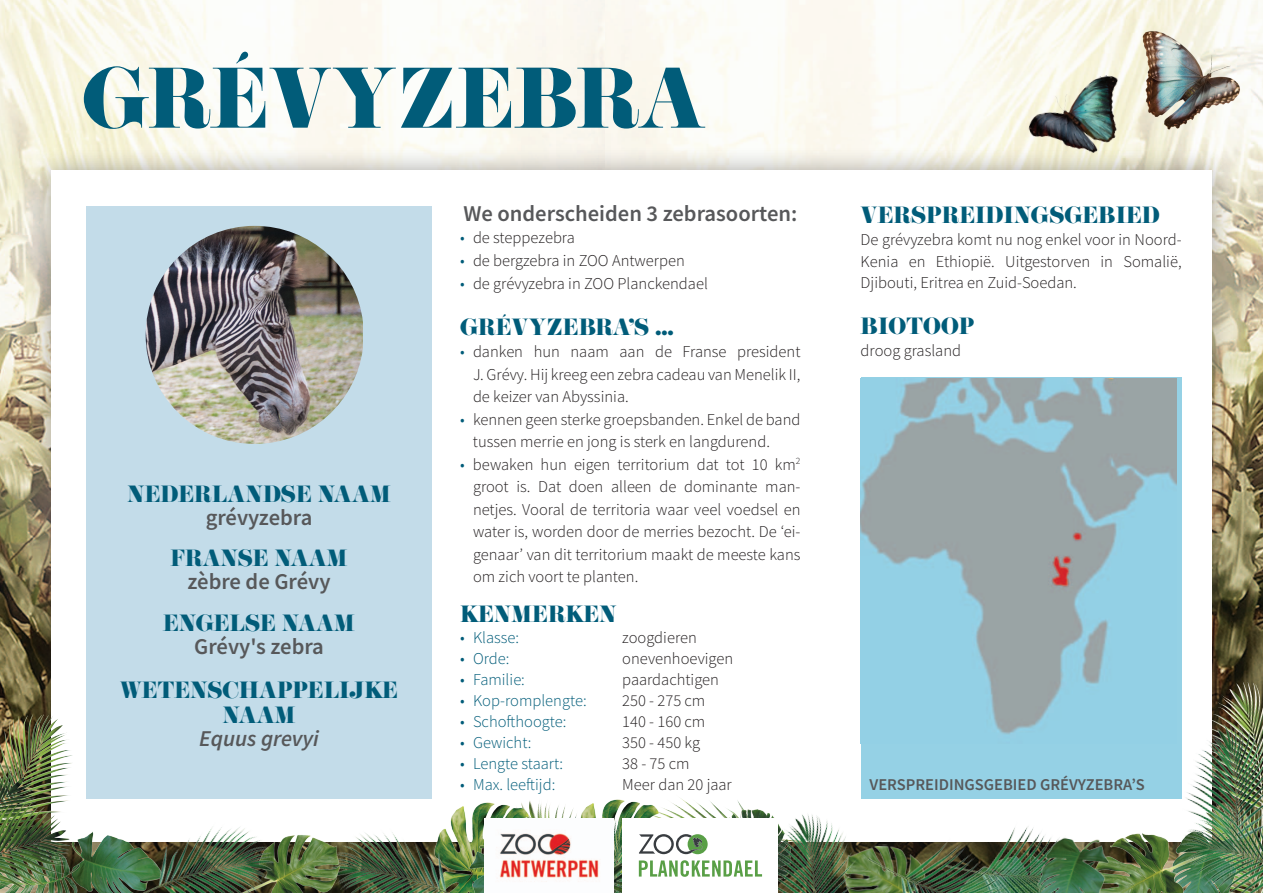
<style>
.page{position:relative;width:1263px;height:893px;background:#fff}
.page>*{position:absolute;margin:0;border:0;box-sizing:border-box;transform-origin:0 0}
.t1{font:75px "Eloquent JF Regular Pro";color:#015c79}
.t2{font:600 22.65px "Source Sans Pro";color:#57585a}
.t3{font:italic 600 22.65px "Source Sans Pro";color:#57585a}
.t4{font:20.55px/25.2px "Eloquent JF Regular Pro";color:#015c79;text-align:center}
.t5{font:300 16.5px/22.5px "Source Sans Pro";color:#231f20;text-align:justify}
.t6{font:300 16.5px "Source Sans Pro";color:#015c79}
.t7{font:600 16.5px "Source Sans Pro";color:#57585a}
.s1{color:#015c79}
</style>
<div class="page">
<img style="left:0;top:0;width:605px;height:759px">
<img style="left:605px;top:0;width:658px;height:713px">
<img style="left:1237px;top:683px;width:18px;height:30px">
<div style="left:28px;top:145px;width:1209px;height:720px;background:#231f20;opacity:.38"></div>
<div style="left:51px;top:170px;width:1161px;height:672px;background:#fff"></div>
<img style="left:608px;top:798px;width:130px;height:10px">
<img style="left:492px;top:802px;width:116px;height:6px">
<img style="left:342px;top:802px;width:150px;height:91px">
<img style="left:605px;top:808px;width:25px;height:28px">
<img style="left:5px;top:715px;width:25px;height:44px">
<img style="left:630px;top:808px;width:80px;height:10px">
<img style="left:1158px;top:713px;width:105px;height:86px">
<img style="left:1110px;top:833px;width:56px;height:60px">
<img style="left:77px;top:832px;width:34px;height:61px">
<img style="left:74px;top:841px;width:10px;height:52px">
<img style="left:288px;top:835px;width:54px;height:58px">
<img style="left:111px;top:798px;width:177px;height:95px">
<img style="left:461px;top:807px;width:144px;height:86px">
<img style="left:710px;top:806px;width:43px;height:12px">
<img style="left:613px;top:836px;width:10px;height:57px">
<img style="left:1166px;top:778px;width:97px;height:115px">
<img style="left:935px;top:798px;width:175px;height:95px">
<img style="left:1035px;top:829px;width:75px;height:64px">
<img style="left:880px;top:801px;width:144px;height:92px">
<img style="left:0;top:759px;width:74px;height:134px">
<div style="left:86px;top:206px;width:345px;height:592px;background:#c3dce9"></div>
<img style="left:146px;top:226px;width:217px;height:218px">
<div style="left:861px;top:377px;width:320px;height:421px;background:#95d1e5"></div>
<img style="left:861px;top:378px;width:315px;height:356px">
<img style="left:1120px;top:29px;width:143px;height:107px">
<img style="left:1018px;top:74px;width:112px;height:91px">
<img style="left:753px;top:809px;width:127px;height:84px">
<div style="left:623px;top:818px;width:155px;height:75px;background:#fff"></div>
<svg style="left:639px;top:860px;width:123px;height:17px"></svg>
<svg style="left:639px;top:834px;width:69px;height:20px"></svg>
<img style="left:485px;top:818px;width:128px;height:75px">
<h1 class="t1" style="left:82px;top:58px;width:624px">GRÉVYZEBRA</h1>
<p class="t4" style="left:127px;top:482px;width:265px">NEDERLANDSE NAAM</p>
<h2 class="t2" style="left:206px;top:502px;width:108px">grévyzebra</h2>
<p class="t4" style="left:171px;top:547px;width:178px">FRANSE NAAM</p>
<h2 class="t2" style="left:187px;top:567px;width:145px">zèbre de Grévy</h2>
<p class="t4" style="left:163px;top:611px;width:193px">ENGELSE NAAM</p>
<h2 class="t2" style="left:194px;top:631px;width:131px">Grévy's zebra</h2>
<p class="t4" style="left:120px;top:678px;width:279px">WETENSCHAPPELIJKE<br>NAAM</p>
<h2 class="t3" style="left:199px;top:724px;width:121px">Equus grevyi</h2>
<h2 class="t2" style="left:463px;top:198px;width:335px">We onderscheiden 3 zebrasoorten:</h2>
<p class="t5" style="left:460px;top:227px;width:116px"><span class="s1">•</span> de steppezebra</p>
<p class="t5" style="left:460px;top:249px;width:226px"><span class="s1">•</span> de bergzebra in ZOO Antwerpen</p>
<p class="t5" style="left:460px;top:272px;width:249px"><span class="s1">•</span> de grévyzebra in ZOO Planckendael</p>
<p class="t4" style="left:460px;top:315px;width:215px">GRÉVYZEBRA’S ...</p>
<p class="t5" style="left:473px;top:341px;width:329px;text-indent:-13px"><span class="s1">•</span> danken hun naam aan de Franse president J. Grévy. Hij kreeg een zebra cadeau van Menelik II, de keizer van Abyssinia.</p>
<p class="t5" style="left:473px;top:408px;width:329px;text-indent:-13px"><span class="s1">•</span> kennen geen sterke groepsbanden. Enkel de band tussen merrie en jong is sterk en langdurend.</p>
<p class="t5" style="left:473px;top:453px;width:329px;text-indent:-13px"><span class="s1">•</span> bewaken hun eigen territorium dat tot 10 km<sup>2 </sup>groot is. Dat doen alleen de dominante man&shy;netjes. Vooral de territoria waar veel voedsel en water is, worden door de merries bezocht. De ‘ei&shy;genaar’ van dit territorium maakt de meeste kans om zich voort te planten.</p>
<p class="t4" style="left:460px;top:602px;width:158px">KENMERKEN</p>
<p class="t6" style="left:460px;top:627px;width:60px">• Klasse:</p>
<p class="t5" style="left:622px;top:626px;width:76px">zoogdieren</p>
<p class="t6" style="left:460px;top:648px;width:51px">• Orde:</p>
<p class="t5" style="left:622px;top:647px;width:112px">onevenhoevigen</p>
<p class="t6" style="left:460px;top:669px;width:66px">• Familie:</p>
<p class="t5" style="left:622px;top:668px;width:98px">paardachtigen</p>
<p class="t6" style="left:460px;top:690px;width:128px">• kop-romplengte:</p>
<p class="t5" style="left:622px;top:689px;width:85px">250 - 275 cm</p>
<p class="t6" style="left:460px;top:711px;width:108px">• schofthoogte:</p>
<p class="t5" style="left:622px;top:710px;width:85px">140 - 160 cm</p>
<p class="t6" style="left:460px;top:732px;width:73px">• gewicht:</p>
<p class="t5" style="left:622px;top:731px;width:79px">350 - 450 kg</p>
<p class="t6" style="left:460px;top:753px;width:104px">• Lengte staart:</p>
<p class="t5" style="left:622px;top:752px;width:69px">38-75cm</p>
<p class="t6" style="left:460px;top:774px;width:97px">• Max. leeftijd:</p>
<p class="t5" style="left:622px;top:773px;width:111px">meer dan 20 jaar</p>
<p class="t7" style="left:869px;top:773px;width:277px">Verspreidingsgebied Grévyzebra’s</p>
<p class="t4" style="left:861px;top:203px;width:301px">VERSPREIDINGSGEBIED</p>
<p class="t5" style="left:860px;top:229px;width:323px;line-height:21.8px">De grévyzebra komt nu nog enkel voor in Noord-Kenia en Ethiopië. Uitgestorven in Somalië, Djibouti, Eritrea en Zuid-Soedan.</p>
<p class="t4" style="left:861px;top:314px;width:115px">BIOTOOP</p>
<p class="t5" style="left:861px;top:339px;width:102px">droog grasland</p>
</div>
